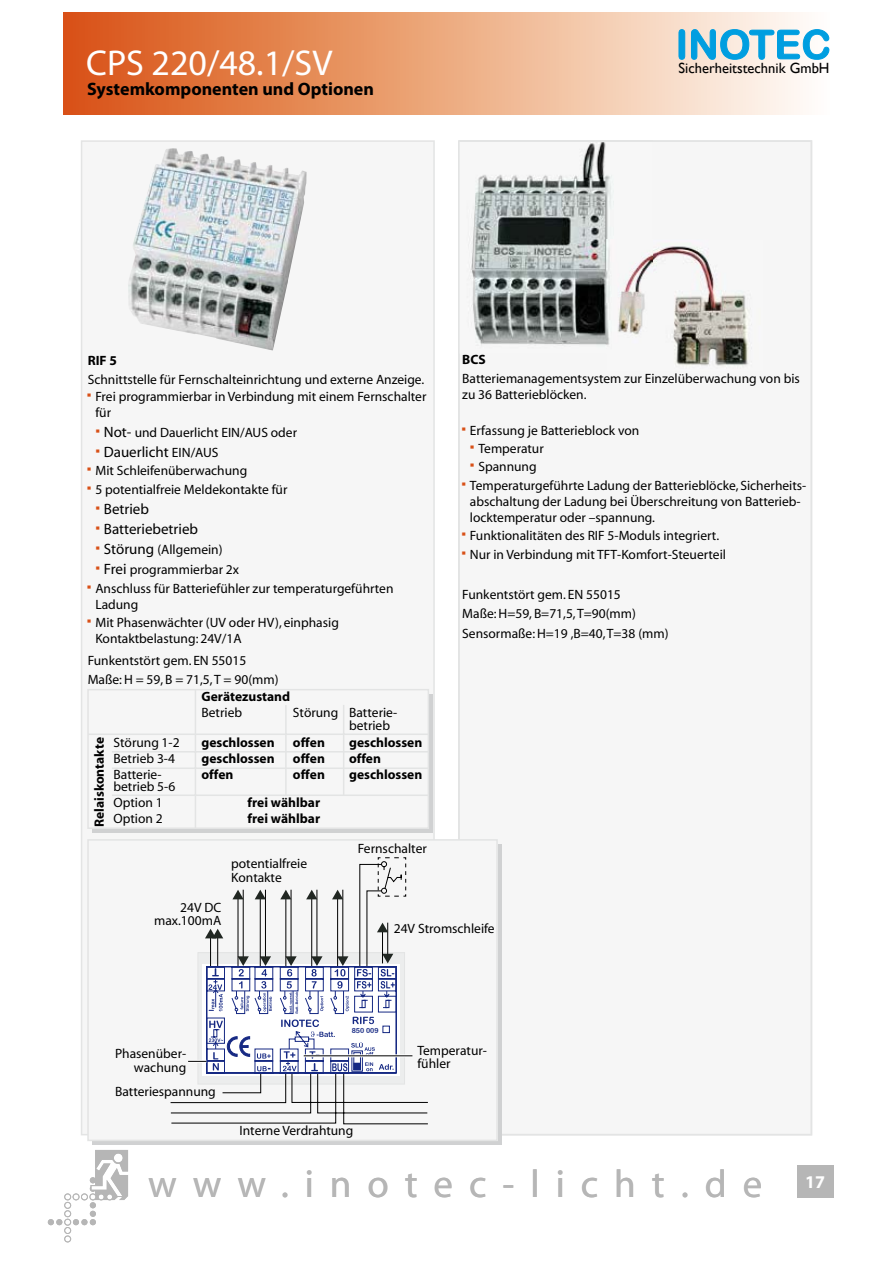
<style>
.page{position:relative;width:893px;height:1263px;background:#fff}
.page>*{position:absolute;margin:0;border:0;box-sizing:border-box;transform-origin:0 0}
.t1{font:39px "Myriad";letter-spacing:.41em;color:#b6b6b6}
.t2{font:36px "Myriad";color:#fff}
.t3{font:700 18px "Myriad";color:#000}
.t4{font:15px/20.1px "Myriad";color:#000}
.t5{font:14.85px "Gill Sans";color:#000}
.t6{font:13.5px/16.2px "Myriad";color:#000}
.t7{font:700 13.5px "Myriad";color:#000}
.t8{font:7.05px "Arial Rounded MT Bold";color:#162983}
.s1{font-size:15px}
.s2{font-size:13.5px}
</style>
<div class="page">
<div style="left:64px;top:13px;width:765px;height:102px;background:linear-gradient(to right,#d9520e,#fffff9)"></div>
<svg style="left:679px;top:29px;width:6px;height:31px"></svg>
<svg style="left:691px;top:29px;width:138px;height:31px;background:#7cc6e3"></svg>
<svg style="left:48px;top:1150px;width:80px;height:92px"></svg>
<div style="left:797px;top:1165px;width:36px;height:32px;background:#b6b6b6"></div>
<div style="left:458px;top:140px;width:354px;height:995px;background:#f6f6f6"></div>
<div style="left:82px;top:141px;width:352px;height:994px;background:#f6f6f6"></div>
<img style="left:128px;top:148px;width:179px;height:203px">
<img style="left:460px;top:140px;width:192px;height:214px">
<div style="left:92px;top:844px;width:409px;height:301px;background:#d0d1d2"></div>
<div style="left:88px;top:840px;width:409px;height:300px;background:#f6f6f6"></div>
<div style="left:87px;top:839px;width:411px;height:302px;border:2px solid #e3e4e4"></div>
<svg style="left:377px;top:857px;width:29px;height:7px"></svg>
<svg style="left:170px;top:864px;width:258px;height:260px"></svg>
<hr style="left:285px;top:898px;width:1px;height:68px;background:#000">
<svg style="left:280px;top:890px;width:11px;height:9px"></svg>
<hr style="left:265px;top:890px;width:1px;height:68px;background:#000">
<hr style="left:260px;top:898px;width:1px;height:68px;background:#000">
<svg style="left:255px;top:890px;width:11px;height:9px"></svg>
<hr style="left:243px;top:890px;width:1px;height:68px;background:#000">
<hr style="left:238px;top:898px;width:1px;height:68px;background:#000">
<svg style="left:232px;top:890px;width:12px;height:9px"></svg>
<hr style="left:317px;top:890px;width:1px;height:68px;background:#000">
<hr style="left:311px;top:898px;width:1px;height:68px;background:#000">
<svg style="left:306px;top:890px;width:11px;height:9px"></svg>
<hr style="left:342px;top:890px;width:1px;height:68px;background:#000">
<hr style="left:337px;top:898px;width:1px;height:68px;background:#000">
<svg style="left:332px;top:890px;width:11px;height:9px"></svg>
<hr style="left:304px;top:1054px;width:108px;height:3px;background:#fff">
<hr style="left:304px;top:1055px;width:108px;height:1px;background:#000">
<svg style="left:188px;top:923px;width:209px;height:151px"></svg>
<div style="left:92px;top:694px;width:341px;height:138px;background:#d0d1d2"></div>
<div style="left:88px;top:690px;width:340px;height:138px;background:#f6f6f6"></div>
<div style="left:87px;top:689px;width:342px;height:140px;border:2px solid #e3e4e4"></div>
<hr style="left:112px;top:751px;width:316px;height:1px;background:#e3e4e4">
<hr style="left:112px;top:767px;width:316px;height:2px;background:#e3e4e4">
<hr style="left:112px;top:794px;width:316px;height:2px;background:#e3e4e4">
<hr style="left:195px;top:690px;width:1px;height:138px;background:#e3e4e4">
<hr style="left:88px;top:733px;width:340px;height:2px;background:#e3e4e4">
<hr style="left:285px;top:705px;width:2px;height:90px;background:#e3e4e4">
<hr style="left:343px;top:705px;width:1px;height:90px;background:#e3e4e4">
<img style="left:607px;top:239px;width:157px;height:132px">
<img style="left:607px;top:239px;width:45px;height:115px">
<svg style="left:471px;top:445px;width:3px;height:4px"></svg>
<h2 class="t2" style="left:86px;top:45px;width:248px">CPS 220/48.1/SV</h2>
<h3 class="t3" style="left:87px;top:80px;width:288px">Systemkomponenten und Optionen</h3>
<p class="t5" style="left:679px;top:60px;width:152px">Sicherheitstechnik GmbH</p>
<p class="t7" style="left:88px;top:354px;width:31px">RIF 5</p>
<p class="t6" style="left:95px;top:372px;width:333px;text-indent:-8px">Schnittstelle für Fernschalteinrichtung und externe Anzeige.<br>Frei programmierbar in Verbindung mit einem Fernschalter für</p>
<p class="t6" style="left:104px;top:425px;width:195px"><span class="s1">Not-</span> und Dauerlicht EIN/AUS oder</p>
<p class="t4" style="left:104px;top:443px;width:116px">Dauerlicht <span class="s2">EIN/AUS</span></p>
<p class="t6" style="left:95px;top:462px;width:194px;line-height:18.3px">Mit Schleifenüberwachung<br>5 potentialfreie Meldekontakte für</p>
<p class="t4" style="left:104px;top:499px;width:96px">Betrieb<br>Batteriebetrieb</p>
<p class="t6" style="left:104px;top:540px;width:137px;line-height:20.1px"><span class="s1">Störung</span> (Allgemein)<br><span class="s1">Frei</span> programmierbar 2x</p>
<p class="t6" style="left:95px;top:580px;width:300px">Anschluss für Batteriefühler zur temperaturgeführten<br>Ladung</p>
<p class="t6" style="left:95px;top:615px;width:245px">Mit Phasenwächter (UV oder HV), einphasig<br>Kontaktbelastung: 24V/1A</p>
<p class="t6" style="left:88px;top:651px;width:192px;line-height:19.2px">Funkentstört gem. EN 55015<br>Maße: H = 59, B = 71,5, T = 90(mm)</p>
<p class="t7" style="left:92px;top:827px;width:91px;rotate:-90deg">Relaiskontakte</p>
<p class="t7" style="left:201px;top:689px;width:90px">Gerätezustand</p>
<p class="t6" style="left:201px;top:705px;width:42px">Betrieb</p>
<p class="t6" style="left:349px;top:706px;width:50px;line-height:13.5px;text-indent:-56px">Störung Batterie&shy;betrieb</p>
<p class="t6" style="left:114px;top:734px;width:68px">Störung 1-2</p>
<p class="t7" style="left:201px;top:735px;width:75px">geschlossen</p>
<p class="t7" style="left:293px;top:735px;width:34px">offen</p>
<p class="t7" style="left:349px;top:735px;width:75px">geschlossen</p>
<p class="t6" style="left:114px;top:751px;width:63px">Betrieb 3-4</p>
<p class="t7" style="left:201px;top:751px;width:75px">geschlossen</p>
<p class="t7" style="left:293px;top:751px;width:34px">offen</p>
<p class="t7" style="left:349px;top:751px;width:33px">offen</p>
<p class="t6" style="left:114px;top:767px;width:50px">Batterie-</p>
<p class="t7" style="left:201px;top:767px;width:34px">offen</p>
<p class="t7" style="left:293px;top:767px;width:34px">offen</p>
<p class="t7" style="left:349px;top:767px;width:75px">geschlossen</p>
<p class="t6" style="left:114px;top:779px;width:63px">betrieb 5-6<br>Option 1</p>
<p class="t7" style="left:248px;top:796px;width:74px">frei wählbar</p>
<p class="t6" style="left:114px;top:811px;width:51px">Option 2</p>
<p class="t7" style="left:248px;top:812px;width:74px">frei wählbar</p>
<p class="t6" style="left:231px;top:858px;width:77px;line-height:13.5px">potentialfreie<br>Kontakte</p>
<p class="t6" style="left:358px;top:841px;width:70px">Fernschalter</p>
<p class="t7" style="left:462px;top:352px;width:25px">BCS</p>
<p class="t6" style="left:462px;top:371px;width:339px">Batteriemanagementsystem zur Einzelüberwachung von bis zu 36 Batterieblöcken.</p>
<p class="t6" style="left:470px;top:423px;width:171px">Erfassung je Batterieblock von</p>
<p class="t6" style="left:478px;top:441px;width:67px">Temperatur</p>
<p class="t6" style="left:478px;top:459px;width:60px">Spannung</p>
<p class="t6" style="left:470px;top:478px;width:338px">Temperaturgeführte Ladung der Batterieblöcke, Sicherheits-</p>
<p class="t6" style="left:470px;top:494px;width:332px">abschaltung der Ladung bei Überschreitung von Batterieb&shy;locktemperatur oder –spannung.</p>
<p class="t6" style="left:470px;top:527px;width:258px;line-height:18.3px">Funktionalitäten des RIF 5-Moduls integriert.<br>Nur in Verbindung mit TFT-Komfort-Steuerteil</p>
<p class="t6" style="left:462px;top:586px;width:208px;line-height:19.2px">Funkentstört gem. EN 55015<br>Maße: H=59, B=71,5, T=90(mm)<br>Sensormaße: H=19 ,B=40, T=38 (mm)</p>
<p class="t6" style="left:154px;top:901px;width:69px;line-height:13.5px;text-align:right">24V DC max.100mA</p>
<p class="t6" style="left:394px;top:920px;width:102px">24V Stromschleife</p>
<p class="t6" style="left:115px;top:1047px;width:73px;line-height:13.5px;text-align:right">Phasenüber&shy;wachung</p>
<p class="t6" style="left:115px;top:1083px;width:102px">Batteriespannung</p>
<p class="t8" style="left:352px;top:1026px;width:28px">850 009</p>
<p class="t6" style="left:240px;top:1123px;width:115px">Interne Verdrahtung</p>
<p class="t6" style="left:417px;top:1044px;width:71px;line-height:13.5px">Temperatur&shy;fühler</p>
<h1 class="t1" style="left:148px;top:1164px;width:679px">www.inotec-licht.de <sup>17</sup></h1>
</div>
